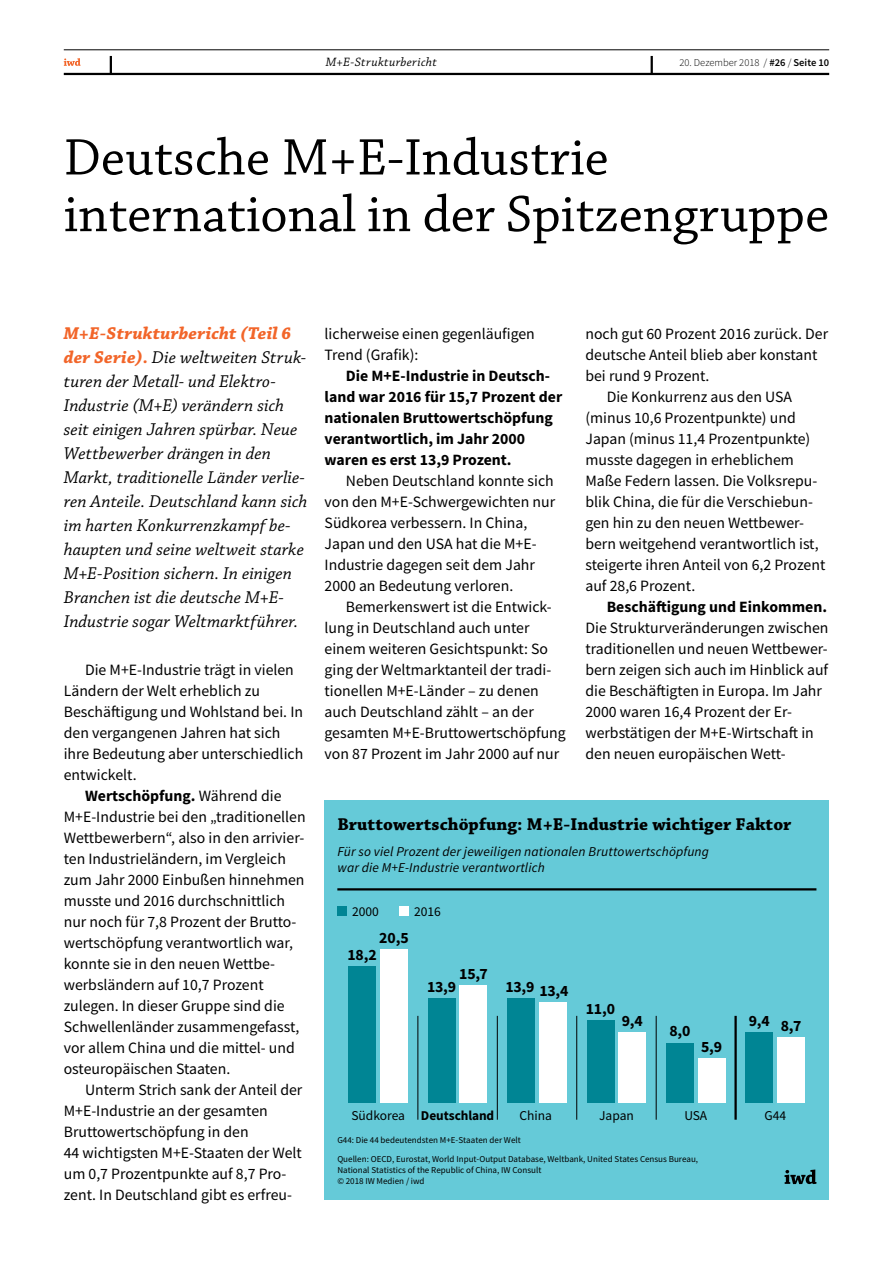
<style>
.page{position:relative;width:893px;height:1263px;background:#fff}
.page>*{position:absolute;margin:0;border:0;box-sizing:border-box;transform-origin:0 0}
.t1{font:54px/56.7px "Chaparral Pro";color:#000}
.t2{font:italic 18px/24px "Chaparral Pro";letter-spacing:.005em;color:#000}
.t3{font:700 18px "Chaparral Pro";letter-spacing:.005em;color:#000}
.t4{font:15.75px/21px "Source Sans Pro";color:#000}
.t5{font:700 15.75px/21px "Source Sans Pro";color:#000}
.t6{font:italic 13.5px/16.2px "Source Sans Pro";letter-spacing:.01em;color:#000}
.t7{font:13.5px "Source Sans Pro";color:#000}
.t8{font:700 13.5px "Source Sans Pro";letter-spacing:-.005em;color:#000}
.t9{font:italic 12.75px "Chaparral Pro";letter-spacing:.025em;color:#000}
.t10{font:300 10.5px "Source Sans Pro";color:#000}
.t11{font:9px/10.8px "Source Sans Pro";color:#000}
.s1{font-weight:600}
.s2{font-weight:700;color:#f26529}
.s3{font-weight:700}
.s4{font-weight:400}
</style>
<div class="page">
<hr style="left:64px;top:50px;width:765px;height:1px;background:#000">
<hr style="left:64px;top:73px;width:765px;height:2px;background:#000">
<svg style="left:110px;top:56px;width:2px;height:17px"></svg>
<svg style="left:651px;top:56px;width:2px;height:17px"></svg>
<svg style="left:64px;top:58px;width:17px;height:8px"></svg>
<div style="left:325px;top:801px;width:504px;height:399px;background:#65cad8"></div>
<hr style="left:337px;top:888px;width:479px;height:2px;background:#000">
<div style="left:337px;top:906px;width:10px;height:10px;background:#008594"></div>
<div style="left:399px;top:906px;width:10px;height:10px;background:#fff"></div>
<svg style="left:784px;top:1169px;width:32px;height:15px"></svg>
<div style="left:380px;top:949px;width:28px;height:154px;background:#fff"></div>
<div style="left:460px;top:985px;width:27px;height:118px;background:#fff"></div>
<div style="left:539px;top:1002px;width:28px;height:101px;background:#fff"></div>
<div style="left:618px;top:1032px;width:28px;height:71px;background:#fff"></div>
<div style="left:698px;top:1058px;width:28px;height:45px;background:#fff"></div>
<div style="left:777px;top:1037px;width:28px;height:66px;background:#fff"></div>
<div style="left:348px;top:966px;width:28px;height:137px;background:#008594"></div>
<div style="left:428px;top:998px;width:27px;height:105px;background:#008594"></div>
<div style="left:507px;top:998px;width:28px;height:105px;background:#008594"></div>
<div style="left:587px;top:1020px;width:27px;height:83px;background:#008594"></div>
<div style="left:666px;top:1043px;width:28px;height:60px;background:#008594"></div>
<div style="left:746px;top:1032px;width:27px;height:71px;background:#008594"></div>
<hr style="left:418px;top:1016px;width:1px;height:104px;background:#000">
<hr style="left:497px;top:1016px;width:1px;height:104px;background:#000">
<hr style="left:576px;top:1016px;width:1px;height:104px;background:#000">
<hr style="left:656px;top:1016px;width:1px;height:104px;background:#000">
<hr style="left:734px;top:1016px;width:3px;height:104px;background:#000">
<p class="t9" style="left:326px;top:55px;width:113px">M+E-Strukturbericht</p>
<p class="t10" style="left:679px;top:56px;width:151px">20. Dezember 2018 / <span class="s1">#26</span> / <span class="s1">Seite 10</span></p>
<h1 class="t1" style="left:64px;top:131px;width:767px">Deutsche M+E-Industrie international in der Spitzengruppe</h1>
<p class="t2" style="left:64px;top:322px;width:245px"><span class="s2">M+E-Strukturbericht (Teil 6 der Serie).</span> Die weltweiten Struk&shy;turen der Metall- und Elektro-<br>Industrie (M+E) verändern sich seit einigen Jahren spürbar. Neue<br>Wettbewerber drängen in den<br>Markt, traditionelle Länder verlie&shy;ren Anteile. Deutschland kann sich im harten Konkurrenzkampf be&shy;haupten und seine weltweit starke<br>M+E-Position sichern. In einigen<br>Branchen ist die deutsche M+E-<br>Industrie sogar Weltmarktführer.</p>
<p class="t4" style="left:64px;top:659px;width:241px;text-indent:21px">Die M+E-Industrie trägt in vielen<br>Ländern der Welt erheblich zu<br>Beschäftigung und Wohlstand bei. In den vergangenen Jahren hat sich ihre Bedeutung aber unterschiedlich entwickelt.</p>
<p class="t4" style="left:64px;top:785px;width:243px;text-indent:21px"><span class="s3">Wertschöpfung.</span> Während die M+E-Industrie bei den „traditionellen Wettbewerbern“, also in den arrivier&shy;ten Industrieländern, im Vergleich zum Jahr 2000 Einbußen hinnehmen musste und 2016 durchschnittlich nur noch für 7,8 Prozent der Brutto&shy;wertschöpfung verantwortlich war, konnte sie in den neuen Wettbe&shy;werbsländern auf 10,7 Prozent zulegen. In dieser Gruppe sind die Schwellenländer zusammengefasst, vor allem China und die mittel- und osteuropäischen Staaten.</p>
<p class="t4" style="left:64px;top:1079px;width:240px;text-indent:21px">Unterm Strich sank der Anteil der M+E-Industrie an der gesamten Bruttowertschöpfung in den<br>44 wichtigsten M+E-Staaten der Welt um 0,7 Prozentpunkte auf 8,7 Pro&shy;zent. In Deutschland gibt es erfreu-</p>
<p class="t4" style="left:325px;top:323px;width:212px">licherweise einen gegenläufigen<br>Trend (Grafik):</p>
<p class="t5" style="left:325px;top:365px;width:239px;text-indent:21px">Die M+E-Industrie in Deutsch&shy;land war 2016 für 15,7 Prozent der nationalen Bruttowertschöpfung verantwortlich, im Jahr 2000 waren es erst 13,9 Prozent.</p>
<p class="t4" style="left:325px;top:470px;width:232px;text-indent:21px">Neben Deutschland konnte sich von den M+E-Schwergewichten nur<br>Südkorea verbessern. In China,<br>Japan und den USA hat die M+E-<br>Industrie dagegen seit dem Jahr<br>2000 an Bedeutung verloren.</p>
<p class="t4" style="left:325px;top:596px;width:243px;text-indent:21px">Bemerkenswert ist die Entwick&shy;lung in Deutschland auch unter einem weiteren Gesichtspunkt: So ging der Weltmarktanteil der tradi&shy;tionellen M+E-Länder – zu denen auch Deutschland zählt – an der gesamten M+E-Bruttowertschöpfung von 87 Prozent im Jahr 2000 auf nur</p>
<p class="t4" style="left:585px;top:323px;width:244px">noch gut 60 Prozent 2016 zurück. Der</p>
<p class="t4" style="left:585px;top:344px;width:233px">deutsche Anteil blieb aber konstant</p>
<p class="t4" style="left:585px;top:365px;width:126px">bei rund 9 Prozent.</p>
<p class="t4" style="left:607px;top:386px;width:187px">Die Konkurrenz aus den USA</p>
<p class="t4" style="left:585px;top:407px;width:212px">(minus 10,6 Prozentpunkte) und</p>
<p class="t4" style="left:585px;top:428px;width:226px">Japan (minus 11,4 Prozentpunkte)</p>
<p class="t4" style="left:585px;top:449px;width:210px">musste dagegen in erheblichem</p>
<p class="t4" style="left:585px;top:470px;width:233px">Maße Federn lassen. Die Volksrepu-</p>
<p class="t4" style="left:585px;top:491px;width:229px">blik China, die für die Verschiebun-</p>
<p class="t4" style="left:585px;top:512px;width:220px">gen hin zu den neuen Wettbewer-</p>
<p class="t4" style="left:585px;top:533px;width:235px">bern weitgehend verantwortlich ist,</p>
<p class="t4" style="left:585px;top:554px;width:241px">steigerte ihren Anteil von 6,2 Prozent</p>
<p class="t4" style="left:585px;top:575px;width:111px">auf 28,6 Prozent.</p>
<p class="t5" style="left:607px;top:596px;width:222px">Beschäftigung und Einkommen.</p>
<p class="t4" style="left:585px;top:617px;width:245px">Die Strukturveränderungen zwischen traditionellen und neuen Wettbewer&shy;bern zeigen sich auch im Hinblick auf die Beschäftigten in Europa. Im Jahr 2000 waren 16,4 Prozent der Er&shy;werbstätigen der M+E-Wirtschaft in den neuen europäischen Wett-</p>
<p class="t3" style="left:337px;top:813px;width:456px">Bruttowertschöpfung: M+E-Industrie wichtiger Faktor</p>
<p class="t6" style="left:337px;top:843px;width:373px">Für so viel Prozent der jeweiligen nationalen Bruttowertschöpfung war die M+E-Industrie verantwortlich</p>
<p class="t7" style="left:352px;top:903px;width:28px">2000</p>
<p class="t7" style="left:414px;top:903px;width:28px">2016</p>
<p class="t5" style="left:379px;top:927px;width:31px">20,5</p>
<p class="t5" style="left:348px;top:944px;width:31px">18,2</p>
<p class="t5" style="left:459px;top:963px;width:30px">15,7</p>
<p class="t5" style="left:427px;top:976px;width:31px">13,9</p>
<p class="t5" style="left:506px;top:978px;width:64px">13,9 13,4</p>
<p class="t5" style="left:586px;top:998px;width:31px">11,0</p>
<p class="t5" style="left:622px;top:1010px;width:23px">9,4</p>
<p class="t5" style="left:669px;top:1020px;width:23px">8,0</p>
<p class="t5" style="left:701px;top:1036px;width:23px">5,9</p>
<p class="t5" style="left:749px;top:1012px;width:54px">9,4 8,7</p>
<p class="t8" style="left:351px;top:1106px;width:144px"><span class="s4">Südkorea</span> Deutschland</p>
<p class="t7" style="left:519px;top:1106px;width:34px">China</p>
<p class="t7" style="left:599px;top:1106px;width:36px">Japan</p>
<p class="t7" style="left:684px;top:1106px;width:24px">USA</p>
<p class="t7" style="left:764px;top:1106px;width:23px">G44</p>
<p class="t11" style="left:337px;top:1154px;width:362px">Quellen: OECD, Eurostat, World Input-Output Database, Weltbank, United States Census Bureau,<br>National Statistics of the Republic of China, IW Consult<br>© 2018 IW Medien / iwd</p>
<p class="t11" style="left:337px;top:1135px;width:185px">G44: Die 44 bedeutendsten M+E-Staaten der Welt</p>
</div>
